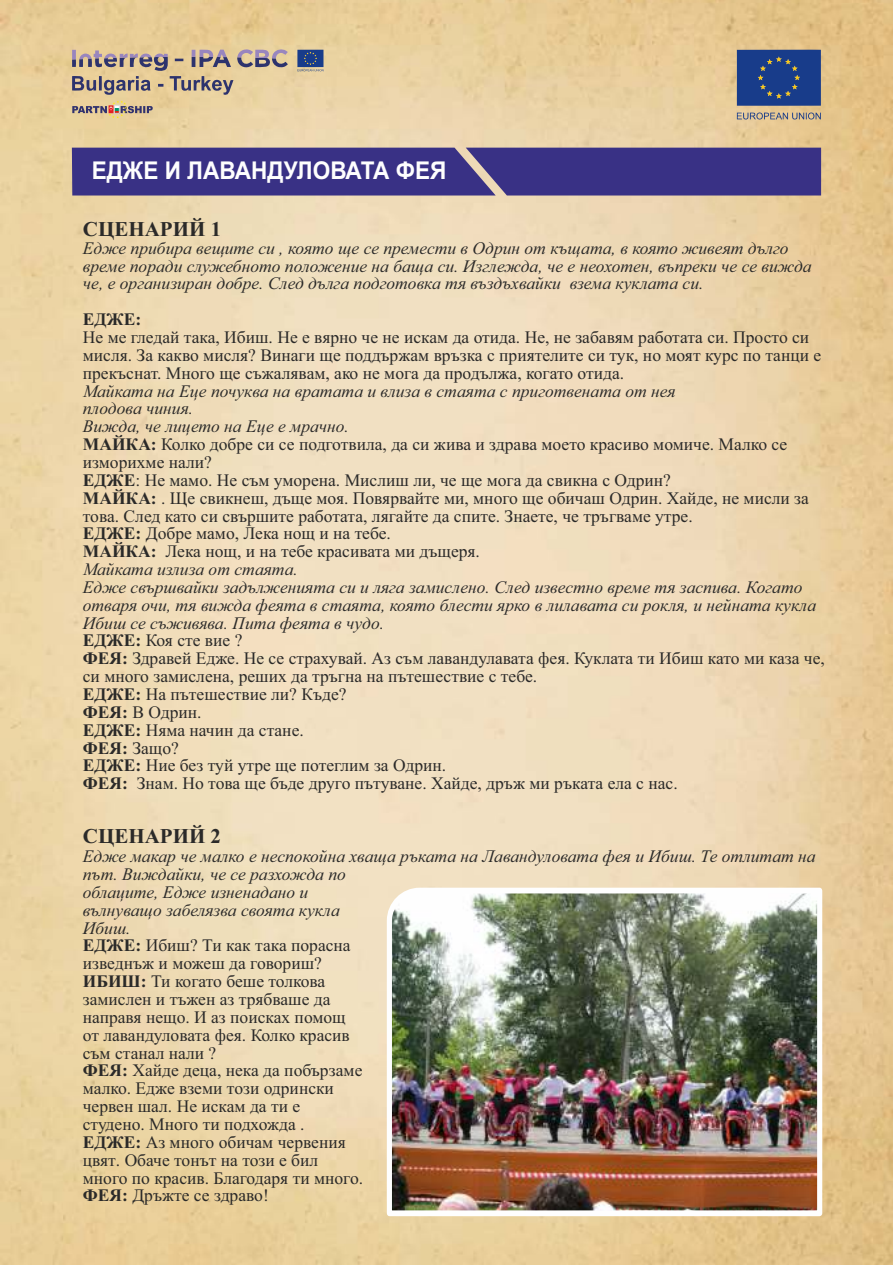
<style>
.page{position:relative;width:893px;height:1265px;background:#fff}
.page>*{position:absolute;margin:0;border:0;box-sizing:border-box;transform-origin:0 0}
.t1{font:700 24.5px "Arial";color:#fefefe;scale:.92 1}
.t2{font:700 21px "Times New Roman";color:#2b2a29}
.t3{font:17.5px/17.8px "Times New Roman";color:#2b2a29}
.t4{font:italic 17.5px/17.8px "Times New Roman";color:#2b2a29}
.t5{font:700 17.5px "Times New Roman";color:#2b2a29}
.s1{font-style:italic}
.s2{font-weight:700}
</style>
<div class="page">
<img style="left:0;top:0;width:893px;height:1265px">
<svg style="left:297px;top:50px;width:26px;height:22px"></svg>
<svg style="left:72px;top:48px;width:216px;height:70px;background:#cab696"></svg>
<svg style="left:737px;top:50px;width:84px;height:56px;background:#204186"></svg>
<svg style="left:737px;top:112px;width:84px;height:9px"></svg>
<div style="left:72px;top:148px;width:749px;height:48px;background:#393185"></div>
<img style="left:384px;top:885px;width:441px;height:334px">
<h1 class="t1" style="left:92px;top:161px;width:387px">ЕДЖЕ И ЛАВАНДУЛОВАТА ФЕЯ</h1>
<p class="t2" style="left:83px;top:222px;width:140px">СЦЕНАРИЙ 1</p>
<p class="t4" style="left:83px;top:241px;width:730px">Едже прибира вещите си , която ще се премести в Одрин от къщата, в която живеят дълго време поради служебното положение на баща си. Изглежда, че е неохотен, въпреки че се вижда че, е организиран добре. След дълга подготовка тя въздъхвайки взема куклата си.</p>
<p class="t5" style="left:83px;top:313px;width:60px">EДЖЕ:</p>
<p class="t3" style="left:83px;top:330px;width:740px">Не ме гледай така, Ибиш. Не е вярно че не искам да отида. Не, не забавям работата си. Просто си мисля. За какво мисля? Винаги ще поддържам връзка с приятелите си тук, но моят курс по танци е прекъснат. Много ще съжалявам, ако не мога да продължа, когато отида.</p>
<p class="t3" style="left:83px;top:383px;width:743px"><span class="s1">Майката на Еце почуква на вратата и влиза в стаята с приготвената от нея<br>плодова чиния.<br>Вижда, че лицето на Еце е мрачно.<br></span><span class="s2">МАЙКА:</span> Колко добре си се подготвила, да си жива и здрава моето красиво момиче. Малко се изморихме нали?<br><span class="s2">EДЖЕ</span>: Не мамо. Не съм уморена. Мислиш ли, че ще мога да свикна с Одрин?<br><span class="s2">МАЙКА:</span> . Ще свикнеш, дъще моя. Повярвайте ми, много ще обичаш Одрин. Хайде, не мисли за това. След като си свършите работата, лягайте да спите. Знаете, че тръгваме утре.<br><span class="s2">EДЖЕ:</span> Добре мамо, Лека нощ и на тебе.<br><span class="s2">МАЙКА:</span> Лека нощ, и на тебе красивата ми дъщеря.<br><span class="s1">Майката излиза от стаята.<br>Едже свършвайки задълженията си и ляга замислено. След известно време тя заспива. Когато отваря очи, тя вижда феята в стаята, която блести ярко в лилавата си рокля, и нейната кукла Ибиш се съживява. Пита феята в чудо.<br></span><span class="s2">ЕДЖЕ:</span> Коя сте вие ?<br><span class="s2">ФЕЯ:</span> Здравей Едже. Не се страхувай. Аз съм лавандулавата фея. Куклата ти Ибиш като ми каза че, си много замислена, реших да тръгна на пътешествие с тебе.<br><span class="s2">ЕДЖЕ:</span> На пътешествие ли? Къде?<br><span class="s2">ФЕЯ:</span> В Одрин.<br><span class="s2">EДЖЕ:</span> Няма начин да стане.<br><span class="s2">ФЕЯ:</span> Защо?<br><span class="s2">EДЖЕ:</span> Ние без туй утре ще потеглим за Одрин.<br><span class="s2">ФЕЯ:</span> Знам. Но това ще бъде друго пътуване. Хайде, дръж ми ръката ела с нас.</p>
<p class="t2" style="left:83px;top:829px;width:140px">СЦЕНАРИЙ 2</p>
<p class="t3" style="left:83px;top:849px;width:734px"><span class="s1">Eджe макар че малко е неспокойна хваща ръката на Лавандуловата фея и Ибиш. Те отлитат на път. Виждайки, че се разхожда по<br>облаците, Едже изненадано и<br>вълнуващо забелязва своята кукла<br>Ибиш.<br></span><span class="s2">EДЖЕ:</span> Ибиш? Ти как така порасна<br>изведнъж и можеш да говориш?<br><span class="s2">ИБИШ:</span> Ти когато беше толкова<br>замислен и тъжен аз трябваше да<br>направя нещо. И аз поисках помощ<br>от лавандуловата фея. Колко красив<br>съм станал нали ?<br><span class="s2">ФЕЯ:</span> Хайде деца, нека да побързаме<br>малко. Едже вземи този одрински<br>червен шал. Не искам да ти е<br>студено. Много ти подхожда .<br><span class="s2">EДЖЕ:</span> Аз много обичам червения<br>цвят. Обаче тонът на този е бил<br>много по красив. Благодаря ти много.<br><span class="s2">ФЕЯ:</span> Дръжте се здраво!</p>
</div>
